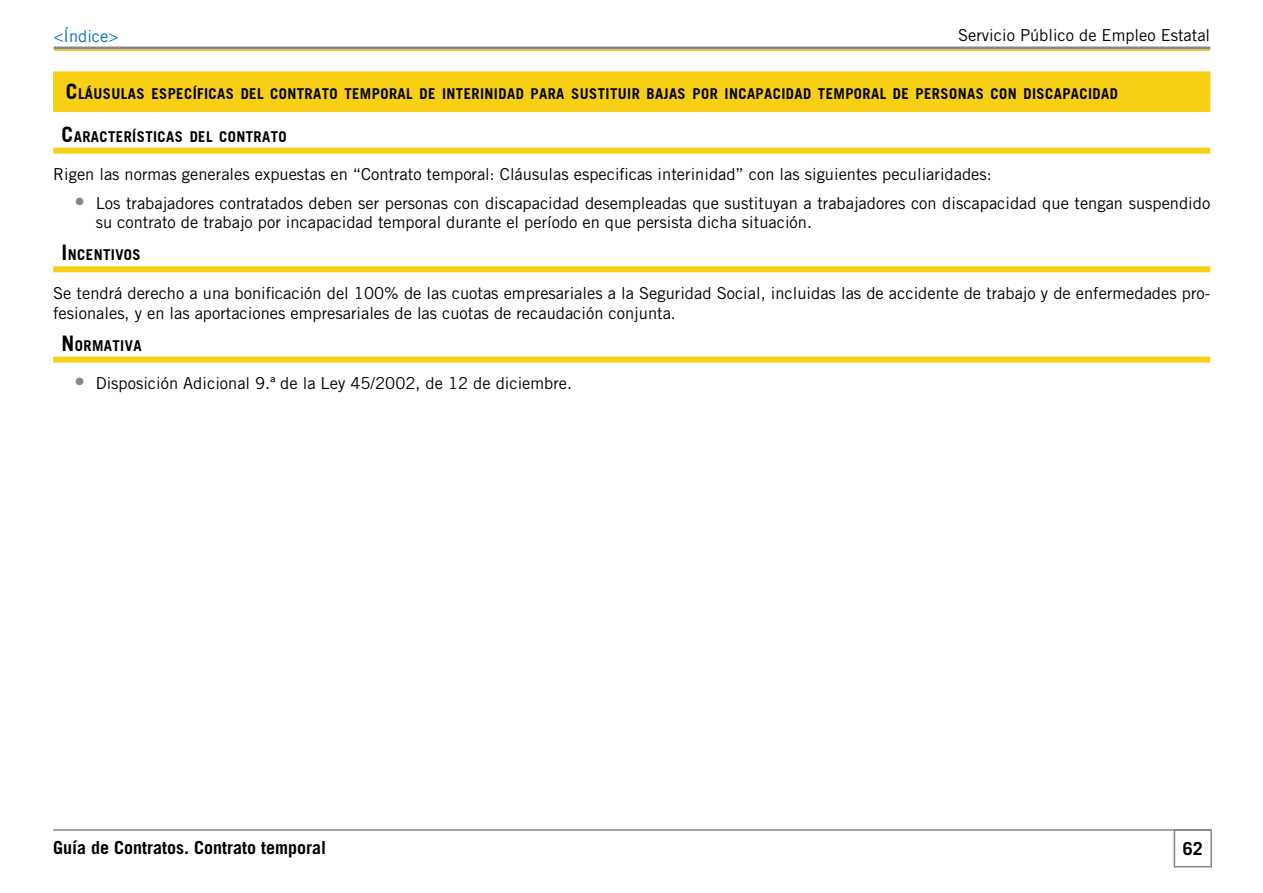
<style>
.page{position:relative;width:1263px;height:893px;background:#fff}
.page>*{position:absolute;margin:0;border:0;box-sizing:border-box;transform-origin:0 0}
.t1{font:700 18px "Trade Gothic LT Std";color:#000}
.t2{font:16.5px/19.8px "Trade Gothic LT Std";color:#000}
.t3{font:16.5px "Trade Gothic LT Std";color:#006fb7}
.t4{font:14.7px "Trade Gothic BD Bold";letter-spacing:.03em;color:#000}
.s1{font-size:21px}
.s2{font-size:21px;color:#848687}
</style>
<div class="page">
<div style="left:1174px;top:829px;width:38px;height:38px;border:2px solid #848687"></div>
<hr style="left:53px;top:829px;width:1157px;height:2px;background:#848687">
<hr style="left:54px;top:47px;width:1156px;height:3px;background:#848687">
<hr style="left:54px;top:50px;width:1156px;height:1px;background:#f7d016">
<div style="left:53px;top:71px;width:1157px;height:41px;background:#f7d016"></div>
<div style="left:53px;top:148px;width:1157px;height:6px;background:#f7d016"></div>
<div style="left:53px;top:266px;width:1157px;height:6px;background:#f7d016"></div>
<div style="left:53px;top:357px;width:1157px;height:6px;background:#f7d016"></div>
<p class="t3" style="left:54px;top:26px;width:66px">&lt;Índice&gt;</p>
<p class="t2" style="left:958px;top:25px;width:254px">Servicio Público de Empleo Estatal</p>
<p class="t4" style="left:66px;top:85px;width:1053px"><span class="s1">C</span>LÁUSULAS ESPECÍFICAS DEL CONTRATO TEMPORAL DE INTERINIDAD PARA SUSTITUIR BAJAS POR INCAPACIDAD TEMPORAL DE PERSONAS CON DISCAPACIDAD</p>
<p class="t4" style="left:62px;top:127px;width:227px"><span class="s1">C</span>ARACTERÍSTICAS DEL CONTRATO</p>
<p class="t2" style="left:53px;top:164px;width:940px">Rigen las normas generales expuestas en “Contrato temporal: Cláusulas especificas interinidad” con las siguientes peculiaridades:</p>
<p class="t2" style="left:96px;top:193px;width:1116px;text-indent:-21px"><span class="s2">•</span> Los trabajadores contratados deben ser personas con discapacidad desempleadas que sustituyan a trabajadores con discapacidad que tengan suspendido su contrato de trabajo por incapacidad temporal durante el período en que persista dicha situación.</p>
<p class="t4" style="left:62px;top:246px;width:81px"><span class="s1">I</span>NCENTIVOS</p>
<p class="t2" style="left:53px;top:283px;width:1158px">Se tendrá derecho a una bonificación del 100% de las cuotas empresariales a la Seguridad Social, incluidas las de accidente de trabajo y de enfermedades pro&shy;fesionales, y en las aportaciones empresariales de las cuotas de recaudación conjunta.</p>
<p class="t4" style="left:62px;top:336px;width:81px"><span class="s1">N</span>ORMATIVA</p>
<p class="t2" style="left:74px;top:373px;width:499px"><span class="s2">•</span> Disposición Adicional 9.ª de la Ley 45/2002, de 12 de diciembre.</p>
<p class="t1" style="left:53px;top:837px;width:275px">Guía de Contratos. Contrato temporal</p>
<p class="t1" style="left:1183px;top:837px;width:22px">62</p>
</div>
